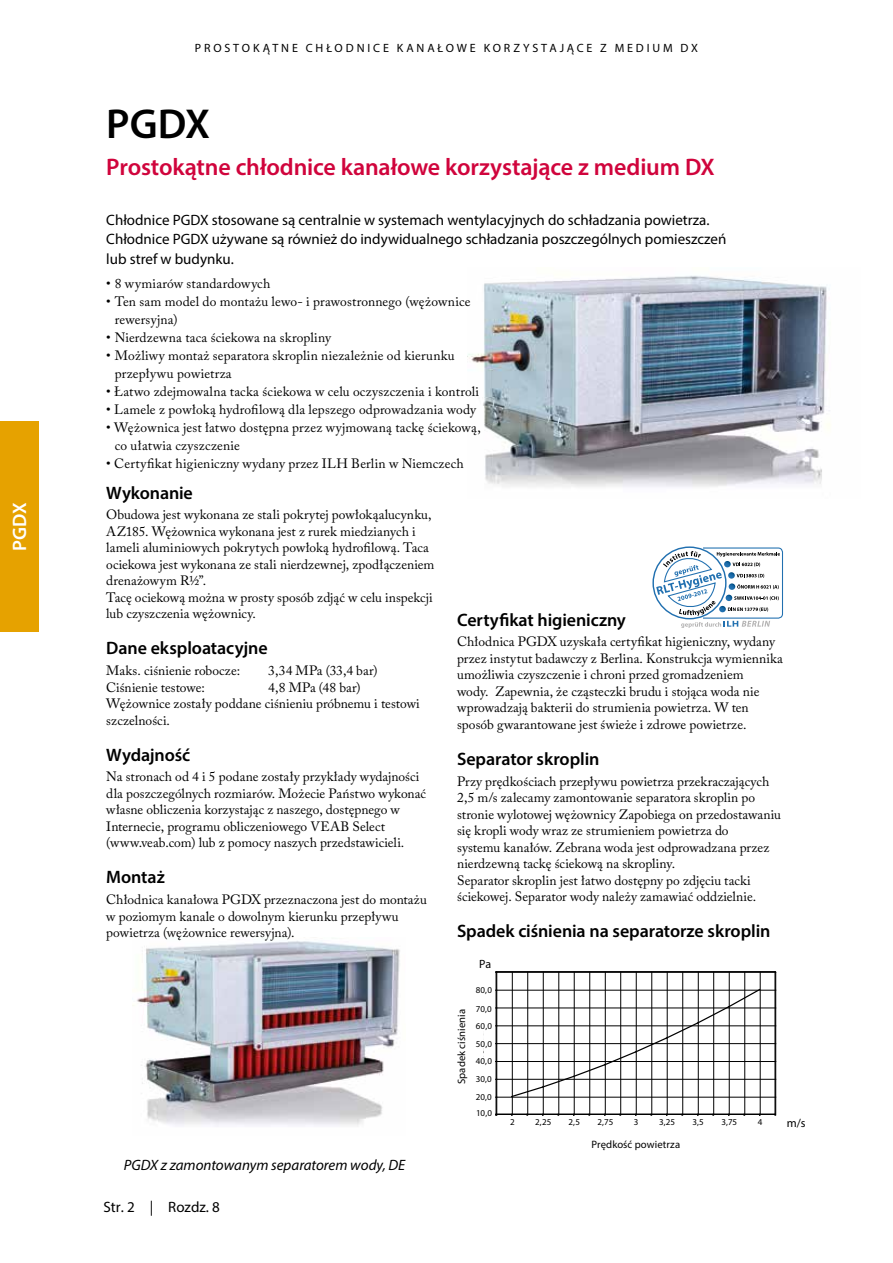
<style>
.page{position:relative;width:893px;height:1263px;background:#fff}
.page>*{position:absolute;margin:0;border:0;box-sizing:border-box;transform-origin:0 0}
.t1{font:600 42px "Myriad Pro";color:#000}
.t2{font:600 24px "Myriad Pro";letter-spacing:-.01em;color:#d0043c}
.t3{font:600 19.5px "Myriad Pro";color:#fff}
.t4{font:600 18px "Myriad Pro";letter-spacing:-.005em;color:#000}
.t5{font:15px/19.5px "Myriad Pro";color:#000}
.t6{font:italic 15px "Myriad Pro";color:#000}
.t7{font:13.5px/16.5px "Adobe Caslon Pro";letter-spacing:.005em;color:#000}
.t8{font:12px "Myriad Pro";letter-spacing:.24em;color:#000}
.t9{font:10.65px "Myriad Pro";letter-spacing:.01em;color:#000}
.t10{font:9px "Myriad Pro";letter-spacing:.01em;color:#000}
.t11{font:4.2px "Arial";color:#000}
</style>
<div class="page">
<div style="left:0;top:421px;width:38px;height:210px;background:#e6a200"></div>
<img style="left:133px;top:941px;width:267px;height:186px">
<img style="left:468px;top:275px;width:362px;height:212px">
<hr style="left:497px;top:1097px;width:279px;height:1px;background:#000">
<hr style="left:497px;top:1079px;width:279px;height:1px;background:#000">
<hr style="left:497px;top:1061px;width:279px;height:1px;background:#000">
<hr style="left:497px;top:1043px;width:279px;height:1px;background:#000">
<hr style="left:497px;top:1025px;width:279px;height:1px;background:#000">
<hr style="left:497px;top:1008px;width:279px;height:1px;background:#000">
<hr style="left:497px;top:990px;width:279px;height:1px;background:#000">
<hr style="left:497px;top:972px;width:279px;height:1px;background:#000">
<hr style="left:512px;top:972px;width:1px;height:143px;background:#000">
<hr style="left:527px;top:972px;width:1px;height:143px;background:#000">
<hr style="left:543px;top:972px;width:1px;height:143px;background:#000">
<hr style="left:558px;top:972px;width:1px;height:143px;background:#000">
<hr style="left:574px;top:972px;width:1px;height:143px;background:#000">
<hr style="left:589px;top:972px;width:1px;height:143px;background:#000">
<hr style="left:605px;top:972px;width:1px;height:143px;background:#000">
<hr style="left:620px;top:972px;width:1px;height:143px;background:#000">
<hr style="left:636px;top:972px;width:1px;height:143px;background:#000">
<hr style="left:651px;top:972px;width:1px;height:143px;background:#000">
<hr style="left:667px;top:972px;width:1px;height:143px;background:#000">
<hr style="left:682px;top:972px;width:1px;height:143px;background:#000">
<hr style="left:698px;top:972px;width:1px;height:143px;background:#000">
<hr style="left:713px;top:972px;width:1px;height:143px;background:#000">
<hr style="left:729px;top:972px;width:1px;height:143px;background:#000">
<hr style="left:744px;top:972px;width:1px;height:143px;background:#000">
<hr style="left:760px;top:972px;width:1px;height:143px;background:#000">
<hr style="left:496px;top:971px;width:279px;height:1px;background:#000">
<hr style="left:774px;top:972px;width:2px;height:142px;background:#000">
<hr style="left:496px;top:972px;width:1px;height:143px;background:#000">
<hr style="left:496px;top:1114px;width:279px;height:1px;background:#000">
<svg style="left:510px;top:988px;width:251px;height:110px"></svg>
<div style="left:695px;top:547px;width:88px;height:72px;border:1px solid #2170b0;border-radius:4px"></div>
<svg style="left:656px;top:546px;width:124px;height:82px"></svg>
<h3 class="t3" style="left:7px;top:551px;width:50px;rotate:-90deg">PGDX</h3>
<p class="t8" style="left:195px;top:40px;width:504px">PROSTOKĄTNE CHŁODNICE KANAŁOWE KORZYSTAJĄCE Z MEDIUM DX</p>
<h1 class="t1" style="left:106px;top:97px;width:105px">PGDX</h1>
<h2 class="t2" style="left:106px;top:151px;width:610px">Prostokątne chłodnice kanałowe korzystające z medium DX</h2>
<p class="t5" style="left:106px;top:210px;width:621px">Chłodnice PGDX stosowane są centralnie w systemach wentylacyjnych do schładzania powietrza.<br>Chłodnice PGDX używane są również do indywidualnego schładzania poszczególnych pomieszczeń lub stref w budynku.</p>
<p class="t7" style="left:106px;top:275px;width:166px">• 8 wymiarów standardowych</p>
<p class="t7" style="left:115px;top:292px;width:357px;line-height:18px;text-indent:-9px">• Ten sam model do montażu lewo- i prawostronnego (wężownice rewersyjna)</p>
<p class="t7" style="left:106px;top:329px;width:226px">• Nierdzewna taca ściekowa na skropliny</p>
<p class="t7" style="left:115px;top:346px;width:341px;line-height:18px;text-indent:-9px">• Możliwy montaż separatora skroplin niezależnie od kierunku przepływu powietrza</p>
<p class="t7" style="left:106px;top:383px;width:374px">• Łatwo zdejmowalna tacka ściekowa w celu oczyszczenia i kontroli</p>
<p class="t7" style="left:106px;top:401px;width:371px">• Lamele z powłoką hydrofilową dla lepszego odprowadzania wody</p>
<p class="t7" style="left:115px;top:418px;width:367px;line-height:18px;text-indent:-9px">• Wężownica jest łatwo dostępna przez wyjmowaną tackę ściekową, co ułatwia czyszczenie</p>
<p class="t7" style="left:106px;top:455px;width:359px">• Certyfikat higieniczny wydany przez ILH Berlin w Niemczech</p>
<h3 class="t4" style="left:106px;top:481px;width:88px">Wykonanie</h3>
<p class="t7" style="left:106px;top:506px;width:330px">Obudowa jest wykonana ze stali pokrytej powłokąalucynku, AZ185. Wężownica wykonana jest z rurek miedzianych i lameli aluminiowych pokrytych powłoką hydrofilową. Taca ociekowa jest wykonana ze stali nierdzewnej, zpodłączeniem drenażowym R½”.<br>Tacę ociekową można w prosty sposób zdjąć w celu inspekcji lub czyszczenia wężownicy.</p>
<h3 class="t4" style="left:106px;top:637px;width:163px">Dane eksploatacyjne</h3>
<p class="t7" style="left:106px;top:662px;width:135px">Maks. ciśnienie robocze:</p>
<p class="t7" style="left:268px;top:662px;width:111px">3,34 MPa (33,4 bar)</p>
<p class="t7" style="left:106px;top:679px;width:100px">Ciśnienie testowe:</p>
<h3 class="t4" style="left:457px;top:608px;width:170px">Certyfikat higieniczny</h3>
<p class="t7" style="left:457px;top:633px;width:327px">Chłodnica PGDX uzyskała certyfikat higieniczny, wydany przez instytut badawczy z Berlina. Konstrukcja wymiennika umożliwia czyszczenie i chroni przed gromadzeniem<br>wody. Zapewnia, że cząsteczki brudu i stojąca woda nie wprowadzają bakterii do strumienia powietrza. W ten sposób gwarantowane jest świeże i zdrowe powietrze.</p>
<h3 class="t4" style="left:457px;top:747px;width:144px">Separator skroplin</h3>
<p class="t7" style="left:457px;top:773px;width:325px">Przy prędkościach przepływu powietrza przekraczających 2,5 m/s zalecamy zamontowanie separatora skroplin po stronie wylotowej wężownicy Zapobiega on przedostawaniu się kropli wody wraz ze strumieniem powietrza do<br>systemu kanałów. Zebrana woda jest odprowadzana przez nierdzewną tackę ściekową na skropliny.<br>Separator skroplin jest łatwo dostępny po zdjęciu tacki ściekowej. Separator wody należy zamawiać oddzielnie.</p>
<h3 class="t4" style="left:457px;top:919px;width:315px">Spadek ciśnienia na separatorze skroplin</h3>
<p class="t7" style="left:106px;top:679px;width:315px;text-indent:162px">4,8 MPa (48 bar)<br>Wężownice zostały poddane ciśnieniu próbnemu i testowi szczelności.</p>
<h3 class="t4" style="left:106px;top:743px;width:86px">Wydajność</h3>
<p class="t7" style="left:106px;top:768px;width:321px">Na stronach od 4 i 5 podane zostały przykłady wydajności dla poszczególnych rozmiarów. Możecie Państwo wykonać własne obliczenia korzystając z naszego, dostępnego w Internecie, programu obliczeniowego VEAB Select (www.veab.com) lub z pomocy naszych przedstawicieli.</p>
<h3 class="t4" style="left:106px;top:866px;width:60px">Montaż</h3>
<p class="t7" style="left:106px;top:891px;width:322px">Chłodnica kanałowa PGDX przeznaczona jest do montażu w poziomym kanale o dowolnym kierunku przepływu powietrza (wężownice rewersyjna).</p>
<p class="t8" style="left:479px;top:957px;width:14px">Pa</p>
<p class="t6" style="left:124px;top:1156px;width:283px">PGDX z zamontowanym separatorem wody, DE</p>
<p class="t5" style="left:103px;top:1197px;width:118px">Str. 2 | Rozdz. 8</p>
<p class="t9" style="left:455px;top:1084px;width:77px;rotate:-90deg">Spadek ciśnienia</p>
<p class="t10" style="left:476px;top:984px;width:18px">80,0</p>
<p class="t11" style="left:485px;top:987px;width:10px">80,0</p>
<p class="t10" style="left:476px;top:1003px;width:17px">70,0</p>
<p class="t11" style="left:485px;top:1005px;width:10px">70,0</p>
<p class="t10" style="left:476px;top:1020px;width:18px">60,0</p>
<p class="t11" style="left:485px;top:1023px;width:10px">60,0</p>
<p class="t10" style="left:476px;top:1038px;width:18px">50,0</p>
<p class="t11" style="left:485px;top:1041px;width:10px">50,0</p>
<p class="t10" style="left:476px;top:1056px;width:18px">40,0</p>
<p class="t11" style="left:485px;top:1058px;width:10px">40,0</p>
<p class="t10" style="left:476px;top:1074px;width:18px">30,0</p>
<p class="t11" style="left:485px;top:1076px;width:10px">30,0</p>
<p class="t10" style="left:476px;top:1091px;width:18px">20,0</p>
<p class="t11" style="left:485px;top:1094px;width:10px">20,0</p>
<p class="t10" style="left:476px;top:1107px;width:17px">10,0</p>
<p class="t11" style="left:485px;top:1112px;width:10px">10,0</p>
<p class="t10" style="left:510px;top:1116px;width:6px">2</p>
<p class="t10" style="left:535px;top:1116px;width:18px">2,25</p>
<p class="t10" style="left:568px;top:1116px;width:13px">2,5</p>
<p class="t10" style="left:597px;top:1116px;width:17px">2,75</p>
<p class="t10" style="left:634px;top:1116px;width:6px">3</p>
<p class="t10" style="left:659px;top:1116px;width:18px">3,25</p>
<p class="t10" style="left:692px;top:1116px;width:13px">3,5</p>
<p class="t10" style="left:721px;top:1116px;width:17px">3,75</p>
<p class="t10" style="left:758px;top:1116px;width:6px">4</p>
<p class="t11" style="left:511px;top:1118px;width:4px">2</p>
<p class="t11" style="left:539px;top:1118px;width:10px">2,25</p>
<p class="t11" style="left:571px;top:1118px;width:7px">2,5</p>
<p class="t11" style="left:601px;top:1118px;width:10px">2,75</p>
<p class="t11" style="left:635px;top:1118px;width:4px">3</p>
<p class="t11" style="left:663px;top:1118px;width:10px">3,25</p>
<p class="t11" style="left:695px;top:1118px;width:7px">3,5</p>
<p class="t11" style="left:725px;top:1118px;width:10px">3,75</p>
<p class="t11" style="left:759px;top:1118px;width:4px">4</p>
<p class="t9" style="left:591px;top:1138px;width:90px">Prędkość powietrza</p>
<p class="t8" style="left:787px;top:1115px;width:20px">m/s</p>
</div>
